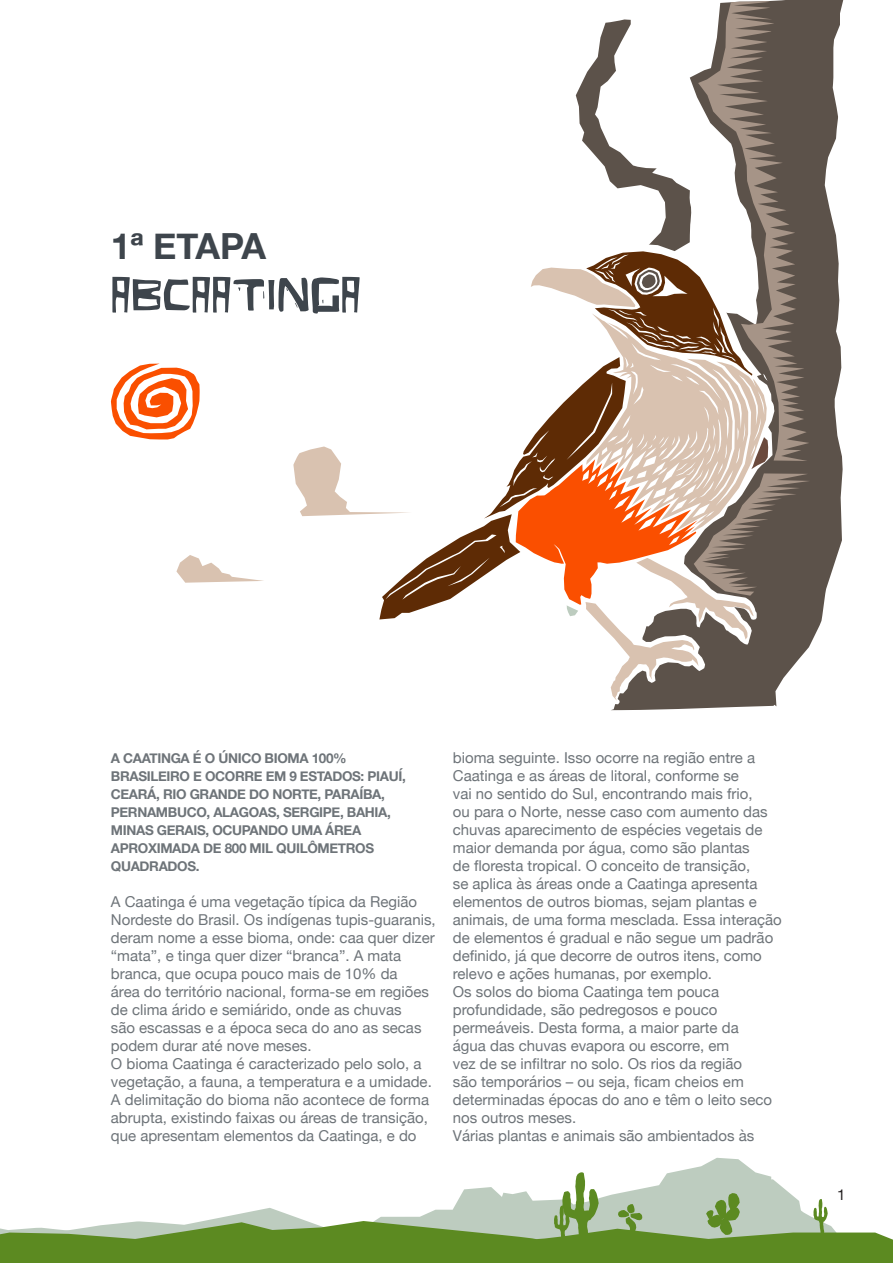
<style>
.page{position:relative;width:893px;height:1263px;background:#fff}
.page>*{position:absolute;margin:0;border:0;box-sizing:border-box;transform-origin:0 0}
.Para_chowmow{font:51px "Eldes Cordel v 3 Regular";color:#3e454c}
.Para_chowmow-2{font:700 36px "Helvetica Neue";color:#3e454c}
.Para_chowmow-3{font:15px/18px "Helvetica Neue";color:#6e7479}
.t1{font:15px "Helvetica Neue";color:#231f20}
.quote{font:700 13.5px/18px "Helvetica Neue";letter-spacing:-.025em;color:#6e7479}
</style>
<div class="page">
<svg style="left:176px;top:555px;width:87px;height:28px"></svg>
<svg style="left:111px;top:364px;width:89px;height:75px"></svg>
<svg style="left:576px;top:22px;width:35px;height:160px"></svg>
<svg style="left:611px;top:0;width:233px;height:710px"></svg>
<svg style="left:698px;top:1px;width:111px;height:250px;fill:#5c524a"></svg>
<svg style="left:293px;top:251px;width:517px;height:456px"></svg>
<svg style="left:674px;top:1158px;width:81px;height:14px"></svg>
<svg style="left:0;top:1172px;width:893px;height:91px"></svg>
<p class="Para_chowmow-2" style="left:111px;top:217px;width:157px">1ª ETAPA</p>
<p class="Para_chowmow" style="left:111px;top:266px;width:252px">ABCAATINGA</p>
<p class="quote" style="left:111px;top:749px;width:296px">A CAATINGA É O ÚNICO BIOMA 100%<br>BRASILEIRO E OCORRE EM 9 ESTADOS: PIAUÍ,<br>CEARÁ, RIO GRANDE DO NORTE, PARAÍBA,<br>PERNAMBUCO, ALAGOAS, SERGIPE, BAHIA,<br>MINAS GERAIS, OCUPANDO UMA ÁREA<br>APROXIMADA DE 800 MIL QUILÔMETROS<br>QUADRADOS.</p>
<p class="Para_chowmow-3" style="left:111px;top:893px;width:326px">A Caatinga é uma vegetação típica da Região Nordeste do Brasil. Os indígenas tupis-guaranis, deram nome a esse bioma, onde: caa quer dizer “mata”, e tinga quer dizer “branca”. A mata branca, que ocupa pouco mais de 10% da<br>área do território nacional, forma-se em regiões de clima árido e semiárido, onde as chuvas<br>são escassas e a época seca do ano as secas podem durar até nove meses.</p>
<p class="Para_chowmow-3" style="left:111px;top:1055px;width:322px">O bioma Caatinga é caracterizado pelo solo, a vegetação, a fauna, a temperatura e a umidade.<br>A delimitação do bioma não acontece de forma abrupta, existindo faixas ou áreas de transição, que apresentam elementos da Caatinga, e do</p>
<p class="Para_chowmow-3" style="left:453px;top:749px;width:304px">bioma seguinte. Isso ocorre na região entre a<br>Caatinga e as áreas de litoral, conforme se</p>
<p class="Para_chowmow-3" style="left:453px;top:785px;width:316px">vai no sentido do Sul, encontrando mais frio, ou para o Norte, nesse caso com aumento das chuvas aparecimento de espécies vegetais de maior demanda por água, como são plantas de floresta tropical. O conceito de transição, se aplica às áreas onde a Caatinga apresenta elementos de outros biomas, sejam plantas e</p>
<p class="Para_chowmow-3" style="left:453px;top:911px;width:330px">animais, de uma forma mesclada. Essa interação de elementos é gradual e não segue um padrão definido, já que decorre de outros itens, como relevo e ações humanas, por exemplo.</p>
<p class="Para_chowmow-3" style="left:453px;top:983px;width:321px">Os solos do bioma Caatinga tem pouca profundidade, são pedregosos e pouco permeáveis. Desta forma, a maior parte da água das chuvas evapora ou escorre, em<br>vez de se infiltrar no solo. Os rios da região<br>são temporários – ou seja, ficam cheios em determinadas épocas do ano e têm o leito seco nos outros meses.</p>
<p class="Para_chowmow-3" style="left:453px;top:1127px;width:303px">Várias plantas e animais são ambientados às</p>
<p class="t1" style="left:837px;top:1184px;width:10px">1</p>
</div>
